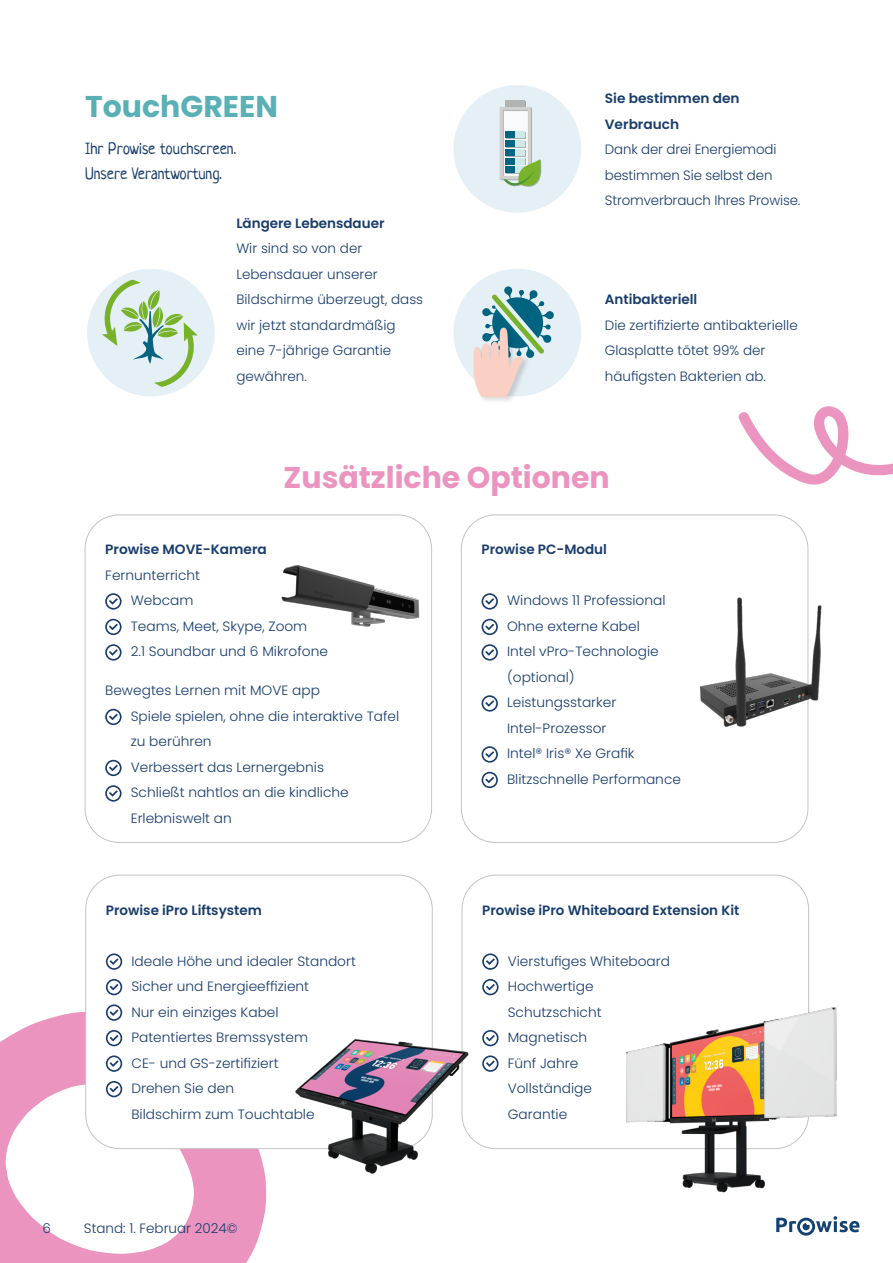
<style>
.page{position:relative;width:893px;height:1263px;background:#fff}
.page>*{position:absolute;margin:0;border:0;box-sizing:border-box;transform-origin:0 0}
.t1{font:700 30px "Poppins";color:#eb94bf}
.t2{font:700 30px "Poppins";color:#59b0b5}
.t3{font:16.5px/25.5px "Neucha";color:#193c6b}
.t4{font:300 13.5px/25.5px "Poppins";color:#193c6b}
.t5{font:600 13.5px/25.5px "Poppins";color:#193c6b}
</style>
<div class="page">
<svg style="left:776px;top:1221px;width:83px;height:14px"></svg>
<svg style="left:0;top:1011px;width:266px;height:252px"></svg>
<div style="left:86px;top:875px;width:346px;height:274px;background:#fff;border-radius:34px"></div>
<svg style="left:738px;top:406px;width:155px;height:79px"></svg>
<div style="left:87px;top:269px;width:128px;height:127px;background:#e5eff6;border-radius:50%"></div>
<svg style="left:102px;top:279px;width:96px;height:108px"></svg>
<div style="left:453px;top:85px;width:128px;height:128px;background:#e5eff6;border-radius:50%"></div>
<div style="left:507px;top:101px;width:19px;height:7px;background:#a0a8ac"></div>
<div style="left:506px;top:101px;width:19px;height:6px;background:#b3b3b2"></div>
<svg style="left:500px;top:107px;width:42px;height:80px"></svg>
<div style="left:453px;top:269px;width:128px;height:127px;background:#e5eff6;border-radius:50%"></div>
<div style="left:472px;top:326px;width:58px;height:78px;background:#000;opacity:.15"></div>
<svg style="left:473px;top:286px;width:81px;height:110px"></svg>
<img style="left:700px;top:581px;width:122px;height:163px">
<img style="left:281px;top:532px;width:217px;height:130px">
<img style="left:614px;top:986px;width:235px;height:236px">
<img style="left:255px;top:1027px;width:230px;height:149px">
<div style="left:482px;top:953px;width:17px;height:17px;border:2px solid #193c6b;border-radius:50%"></div>
<svg style="left:486px;top:958px;width:9px;height:7px"></svg>
<div style="left:482px;top:979px;width:17px;height:16px;border:2px solid #193c6b;border-radius:50%"></div>
<svg style="left:486px;top:984px;width:9px;height:6px"></svg>
<div style="left:482px;top:1030px;width:17px;height:16px;border:2px solid #193c6b;border-radius:50%"></div>
<svg style="left:486px;top:1035px;width:9px;height:6px"></svg>
<div style="left:482px;top:1055px;width:17px;height:17px;border:2px solid #193c6b;border-radius:50%"></div>
<svg style="left:486px;top:1060px;width:9px;height:7px"></svg>
<div style="left:106px;top:953px;width:16px;height:17px;border:2px solid #193c6b;border-radius:50%"></div>
<svg style="left:110px;top:958px;width:8px;height:7px"></svg>
<div style="left:106px;top:979px;width:16px;height:16px;border:2px solid #193c6b;border-radius:50%"></div>
<svg style="left:110px;top:984px;width:8px;height:6px"></svg>
<div style="left:106px;top:1004px;width:16px;height:17px;border:2px solid #193c6b;border-radius:50%"></div>
<svg style="left:110px;top:1009px;width:8px;height:7px"></svg>
<div style="left:106px;top:1030px;width:16px;height:16px;border:2px solid #193c6b;border-radius:50%"></div>
<svg style="left:110px;top:1035px;width:8px;height:6px"></svg>
<div style="left:106px;top:1055px;width:16px;height:17px;border:2px solid #193c6b;border-radius:50%"></div>
<svg style="left:110px;top:1060px;width:8px;height:7px"></svg>
<div style="left:106px;top:1081px;width:16px;height:16px;border:2px solid #193c6b;border-radius:50%"></div>
<svg style="left:110px;top:1086px;width:8px;height:6px"></svg>
<div style="left:482px;top:593px;width:16px;height:17px;border:2px solid #193c6b;border-radius:50%"></div>
<svg style="left:485px;top:598px;width:9px;height:7px"></svg>
<div style="left:482px;top:619px;width:16px;height:16px;border:2px solid #193c6b;border-radius:50%"></div>
<svg style="left:485px;top:624px;width:9px;height:6px"></svg>
<div style="left:482px;top:644px;width:16px;height:17px;border:2px solid #193c6b;border-radius:50%"></div>
<svg style="left:485px;top:649px;width:9px;height:7px"></svg>
<div style="left:482px;top:695px;width:16px;height:17px;border:2px solid #193c6b;border-radius:50%"></div>
<svg style="left:485px;top:700px;width:9px;height:7px"></svg>
<div style="left:482px;top:746px;width:16px;height:17px;border:2px solid #193c6b;border-radius:50%"></div>
<svg style="left:485px;top:751px;width:9px;height:7px"></svg>
<div style="left:482px;top:772px;width:16px;height:16px;border:2px solid #193c6b;border-radius:50%"></div>
<svg style="left:485px;top:777px;width:9px;height:6px"></svg>
<div style="left:105px;top:593px;width:17px;height:17px;border:2px solid #193c6b;border-radius:50%"></div>
<svg style="left:109px;top:598px;width:9px;height:7px"></svg>
<div style="left:105px;top:619px;width:17px;height:16px;border:2px solid #193c6b;border-radius:50%"></div>
<svg style="left:109px;top:624px;width:9px;height:6px"></svg>
<div style="left:105px;top:644px;width:17px;height:17px;border:2px solid #193c6b;border-radius:50%"></div>
<svg style="left:109px;top:649px;width:9px;height:7px"></svg>
<div style="left:105px;top:709px;width:17px;height:16px;border:2px solid #193c6b;border-radius:50%"></div>
<svg style="left:109px;top:714px;width:9px;height:6px"></svg>
<div style="left:105px;top:760px;width:17px;height:16px;border:2px solid #193c6b;border-radius:50%"></div>
<svg style="left:109px;top:765px;width:9px;height:6px"></svg>
<div style="left:105px;top:785px;width:17px;height:17px;border:2px solid #193c6b;border-radius:50%"></div>
<svg style="left:109px;top:790px;width:9px;height:7px"></svg>
<h1 class="t2" style="left:85px;top:89px;width:194px">TouchGREEN</h1>
<p class="t3" style="left:85px;top:135px;width:152px">Ihr Prowise touchscreen.<br>Unsere Verantwortung.</p>
<p class="t5" style="left:236px;top:211px;width:150px">Längere Lebensdauer</p>
<p class="t4" style="left:236px;top:236px;width:188px">Wir sind so von der<br>Lebensdauer unserer<br>Bildschirme überzeugt, dass wir jetzt standardmäßig eine 7-jährige Garantie gewähren.</p>
<p class="t5" style="left:605px;top:86px;width:136px">Sie bestimmen den<br>Verbrauch</p>
<p class="t4" style="left:605px;top:137px;width:197px">Dank der drei Energiemodi bestimmen Sie selbst den<br>Stromverbrauch Ihres Prowise.</p>
<p class="t5" style="left:605px;top:287px;width:94px">Antibakteriell</p>
<p class="t4" style="left:605px;top:313px;width:194px">Die zertifizierte antibakterielle<br>Glasplatte tötet 99% der häufigsten Bakterien ab.</p>
<h1 class="t1" style="left:284px;top:460px;width:328px">Zusätzliche Optionen</h1>
<p class="t5" style="left:105px;top:537px;width:163px">Prowise MOVE-Kamera</p>
<p class="t4" style="left:131px;top:562px;width:199px;text-indent:-26px">Fernunterricht<br>Webcam<br>Teams, Meet, Skype, Zoom<br>2.1 Soundbar und 6 Mikrofone</p>
<p class="t4" style="left:131px;top:678px;width:270px;text-indent:-26px">Bewegtes Lernen mit MOVE app<br>Spiele spielen, ohne die interaktive Tafel zu berühren<br>Verbessert das Lernergebnis<br>Schließt nahtlos an die kindliche<br>Erlebniswelt an</p>
<p class="t5" style="left:106px;top:897px;width:158px">Prowise iPro Liftsystem</p>
<p class="t4" style="left:131px;top:948px;width:226px">Ideale Höhe und idealer Standort<br>Sicher und Energieeffizient<br>Nur ein einziges Kabel<br>Patentiertes Bremssystem<br>CE- und GS-zertifiziert<br>Drehen Sie den<br>Bildschirm zum Touchtable</p>
<p class="t4" style="left:43px;top:1215px;width:10px">6</p>
<p class="t4" style="left:84px;top:1215px;width:155px">Stand: 1. Februar 2024©</p>
<p class="t5" style="left:482px;top:537px;width:127px">Prowise PC-Modul</p>
<p class="t4" style="left:507px;top:588px;width:175px">Windows 11 Professional<br>Ohne externe Kabel<br>Intel vPro-Technologie (optional)<br>Leistungsstarker<br>Intel-Prozessor<br>Intel® Iris® Xe Grafik<br>Blitzschnelle Performance</p>
<p class="t5" style="left:482px;top:897px;width:259px">Prowise iPro Whiteboard Extension Kit</p>
<p class="t4" style="left:508px;top:948px;width:164px">Vierstufiges Whiteboard<br>Hochwertige<br>Schutzschicht<br>Magnetisch<br>Fünf Jahre<br>Vollständige<br>Garantie</p>
</div>
